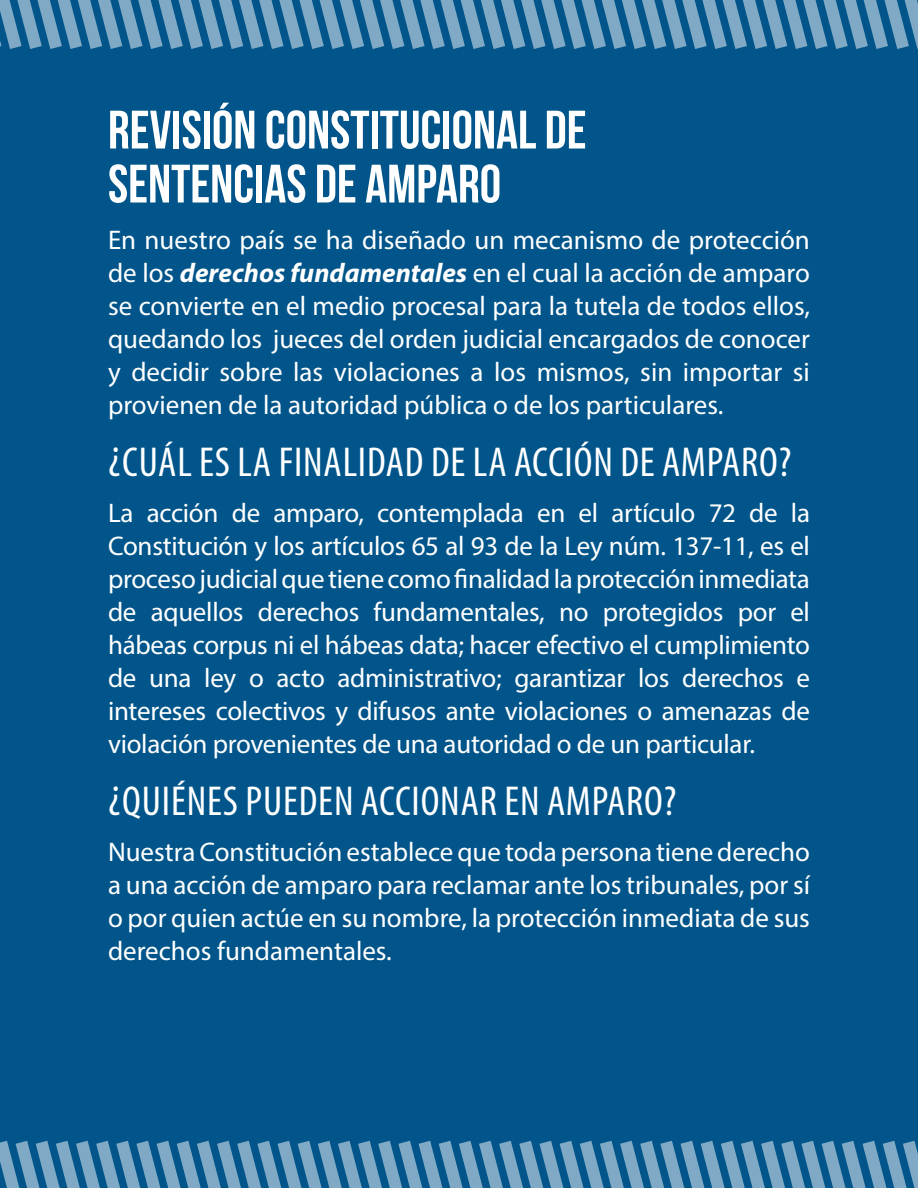
<style>
.page{position:relative;width:918px;height:1188px;background:#01558a}
.page>*{position:absolute;margin:0;border:0;box-sizing:border-box;transform-origin:0 0}
.TITLESS{font:54px/54px "Bebas Neue";color:#fff}
.SUTITLES{font:condensed 42px "Myriad Pro";letter-spacing:.02em;color:#fff}
.CUERPOS{font:27px/33px "Myriad Pro";color:#fff;text-align:justify}
.s1{font-weight:700;font-style:italic}
</style>
<div class="page">
<svg style="left:891px;top:1140px;width:27px;height:48px"></svg>
<svg style="left:0;top:1140px;width:891px;height:48px"></svg>
<svg style="left:891px;top:0;width:27px;height:49px"></svg>
<svg style="left:0;top:0;width:891px;height:49px"></svg>
<p class="TITLESS" style="left:108px;top:102px;width:480px">REVISIÓN CONSTITUCIONAL DE<br>SENTENCIAS DE AMPARO</p>
<p class="CUERPOS" style="left:108px;top:223px;width:704px">En nuestro país se ha diseñado un mecanismo de protección de los <span class="s1">derechos fundamentales</span> en el cual la acción de amparo se convierte en el medio procesal para la tutela de todos ellos, quedando los jueces del orden judicial encargados de conocer y decidir sobre las violaciones a los mismos, sin importar si provienen de la autoridad pública o de los particulares.</p>
<p class="SUTITLES" style="left:108px;top:436px;width:685px">¿CUÁL ES LA FINALIDAD DE LA ACCIÓN DE AMPARO?</p>
<p class="CUERPOS" style="left:108px;top:496px;width:704px">La acción de amparo, contemplada en el artículo 72 de la Constitución y los artículos 65 al 93 de la Ley núm. 137-11, es el proceso judicial que tiene como finalidad la protección inmediata de aquellos derechos fundamentales, no protegidos por el hábeas corpus ni el hábeas data; hacer efectivo el cumplimiento de una ley o acto administrativo; garantizar los derechos e intereses colectivos y difusos ante violaciones o amenazas de violación provenientes de una autoridad o de un particular.</p>
<p class="SUTITLES" style="left:108px;top:775px;width:569px">¿QUIÉNES PUEDEN ACCIONAR EN AMPARO?</p>
<p class="CUERPOS" style="left:108px;top:835px;width:704px">Nuestra Constitución establece que toda persona tiene derecho a una acción de amparo para reclamar ante los tribunales, por sí o por quien actúe en su nombre, la protección inmediata de sus derechos fundamentales.</p>
</div>
